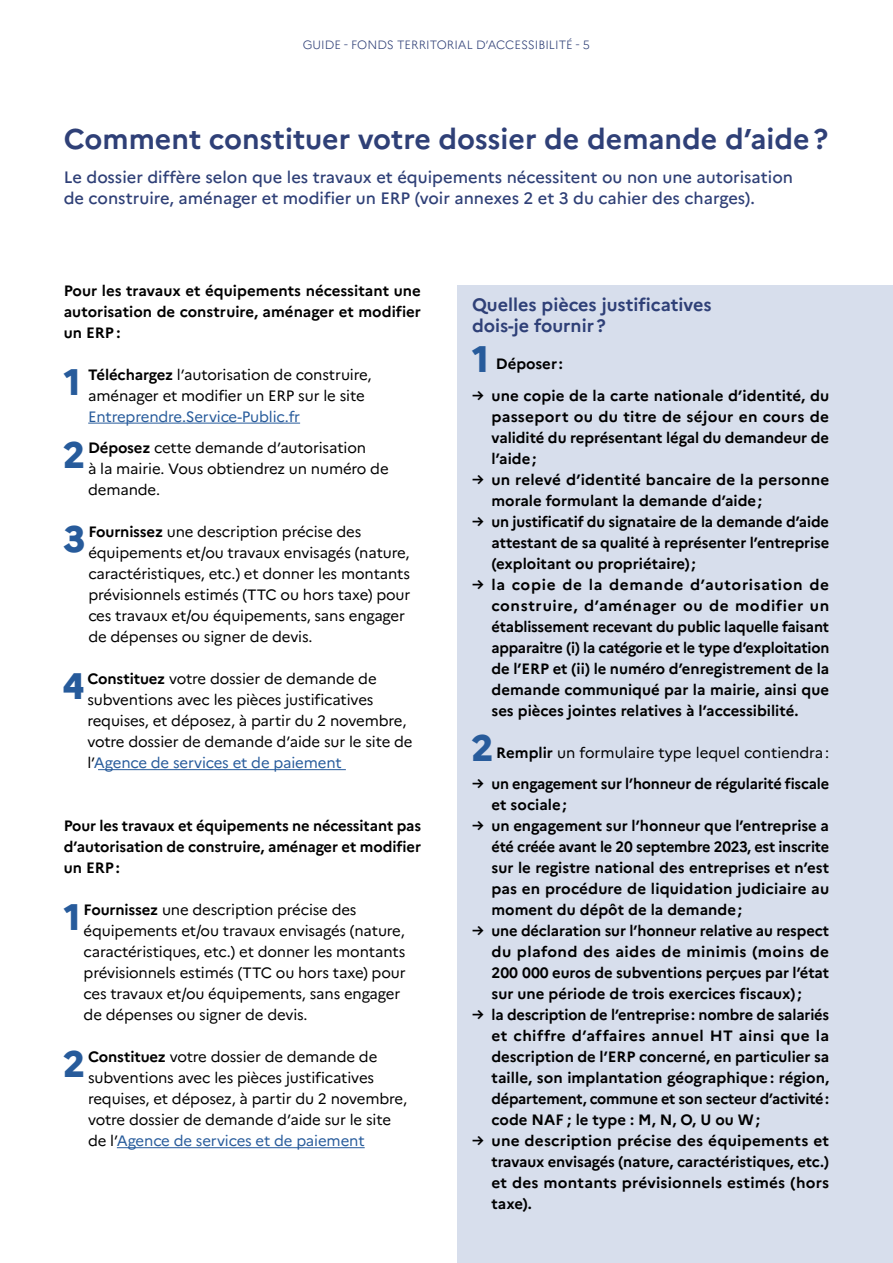
<style>
.page{position:relative;width:893px;height:1263px;background:#fff}
.page>*{position:absolute;margin:0;border:0;box-sizing:border-box;transform-origin:0 0}
.Guide-texte_courant{font:800 36.9px "Marianne";color:#275b9b}
.Titre1_-_partie-H2{font:700 28.5px "Marianne";color:#2f4077}
.generalités_intertitre{font:700 18px/21px "Marianne";color:#2f4077}
.chapo-guide-FDA{font:500 16.5px/21px "Marianne";color:#2f4077}
.Guide-texte_courant-2{font:700 15px/21px "Marianne";color:#000;text-align:justify}
.Guide-texte_courant-3{font:15px/21px "Marianne";letter-spacing:-.01em;color:#000}
.entete{font:300 12px "Marianne";color:#2f4077}
.s1{font-weight:700}
.s2{color:#275b9b}
</style>
<div class="page">
<div style="left:457px;top:285px;width:436px;height:978px;background:#d7deec"></div>
<hr style="left:88px;top:423px;width:212px;height:1px;background:#275b9b">
<hr style="left:98px;top:769px;width:248px;height:1px;background:#275b9b">
<hr style="left:117px;top:1147px;width:248px;height:1px;background:#275b9b">
<p class="entete" style="left:303px;top:36px;width:289px">GUIDE - FONDS TERRITORIAL D’ACCESSIBILITÉ - 5</p>
<h2 class="Titre1_-_partie-H2" style="left:64px;top:117px;width:766px">Comment constituer votre dossier de demande d’aide ?</h2>
<p class="chapo-guide-FDA" style="left:64px;top:165px;width:731px">Le dossier diffère selon que les travaux et équipements nécessitent ou non une autorisation de construire, aménager et modifier un ERP (voir annexes 2 et 3 du cahier des charges).</p>
<p class="Guide-texte_courant-2" style="left:64px;top:279px;width:359px">Pour les travaux et équipements nécessitant une autorisation de construire, aménager et modifier un ERP :</p>
<p class="Guide-texte_courant" style="left:64px;top:359px;width:19px">1</p>
<p class="Guide-texte_courant-3" style="left:88px;top:363px;width:285px"><span class="s1">Téléchargez</span> l’autorisation de construire, aménager et modifier un ERP sur le site<br><span class="s2">Entreprendre.Service-Public.fr</span></p>
<p class="Guide-texte_courant" style="left:63px;top:432px;width:24px">2</p>
<p class="Guide-texte_courant-3" style="left:88px;top:436px;width:302px"><span class="s1">Déposez</span> cette demande d’autorisation<br>à la mairie. Vous obtiendrez un numéro de demande.</p>
<p class="Guide-texte_courant" style="left:63px;top:516px;width:24px">3</p>
<p class="Guide-texte_courant-3" style="left:88px;top:520px;width:324px"><span class="s1">Fournissez</span> une description précise des équipements et/ou travaux envisagés (nature, caractéristiques, etc.) et donner les montants prévisionnels estimés (TTC ou hors taxe) pour ces travaux et/ou équipements, sans engager de dépenses ou signer de devis.</p>
<p class="Guide-texte_courant" style="left:63px;top:663px;width:24px">4</p>
<p class="Guide-texte_courant-3" style="left:87px;top:667px;width:327px"><span class="s1">Constituez</span> votre dossier de demande de subventions avec les pièces justificatives requises, et déposez, à partir du 2 novembre, votre dossier de demande d’aide sur le site de l’<span class="s2">Agence de services et de paiement</span></p>
<p class="Guide-texte_courant-2" style="left:64px;top:814px;width:359px">Pour les travaux et équipements ne nécessitant pas d’autorisation de construire, aménager et modifier un ERP :</p>
<p class="Guide-texte_courant" style="left:64px;top:894px;width:19px">1</p>
<p class="Guide-texte_courant-3" style="left:84px;top:898px;width:324px"><span class="s1">Fournissez</span> une description précise des équipements et/ou travaux envisagés (nature, caractéristiques, etc.) et donner les montants prévisionnels estimés (TTC ou hors taxe) pour ces travaux et/ou équipements, sans engager de dépenses ou signer de devis.</p>
<p class="Guide-texte_courant" style="left:63px;top:1041px;width:24px">2</p>
<p class="Guide-texte_courant-3" style="left:88px;top:1045px;width:321px"><span class="s1">Constituez</span> votre dossier de demande de subventions avec les pièces justificatives requises, et déposez, à partir du 2 novembre, votre dossier de demande d’aide sur le site de l’<span class="s2">Agence de services et de paiement</span></p>
<p class="generalités_intertitre" style="left:472px;top:293px;width:241px">Quelles pièces justificatives dois-je fournir ?</p>
<p class="Guide-texte_courant" style="left:472px;top:336px;width:19px">1</p>
<p class="Guide-texte_courant-2" style="left:496px;top:352px;width:69px">Déposer :</p>
<p class="Guide-texte_courant-2" style="left:491px;top:384px;width:339px;text-indent:-20px">→ une copie de la carte nationale d’identité, du passeport ou du titre de séjour en cours de validité du représentant légal du demandeur de l’aide ;</p>
<p class="Guide-texte_courant-2" style="left:491px;top:468px;width:339px;text-indent:-20px">→ un relevé d’identité bancaire de la personne morale formulant la demande d’aide ;</p>
<p class="Guide-texte_courant-2" style="left:491px;top:510px;width:339px;text-indent:-20px">→ un justificatif du signataire de la demande d’aide attestant de sa qualité à représenter l’entreprise (exploitant ou propriétaire) ;</p>
<p class="Guide-texte_courant-2" style="left:491px;top:573px;width:339px;text-indent:-20px">→ la copie de la demande d’autorisation de construire, d’aménager ou de modifier un établissement recevant du public laquelle faisant apparaitre (i) la catégorie et le type d’exploitation de l’ERP et (ii) le numéro d’enregistrement de la demande communiqué par la mairie, ainsi que ses pièces jointes relatives à l’accessibilité.</p>
<p class="Guide-texte_courant" style="left:471px;top:725px;width:24px">2</p>
<p class="Guide-texte_courant-3" style="left:496px;top:741px;width:334px"><span class="s1">Remplir</span> un formulaire type lequel contiendra:</p>
<p class="Guide-texte_courant-2" style="left:491px;top:772px;width:339px;text-indent:-20px">→ un engagement sur l’honneur de régularité fiscale et sociale ;</p>
<p class="Guide-texte_courant-2" style="left:491px;top:814px;width:339px;text-indent:-20px">→ un engagement sur l’honneur que l’entreprise a été créée avant le 20 septembre 2023, est inscrite sur le registre national des entreprises et n’est pas en procédure de liquidation judiciaire au moment du dépôt de la demande ;</p>
<p class="Guide-texte_courant-2" style="left:491px;top:919px;width:339px;text-indent:-20px">→ une déclaration sur l’honneur relative au respect du plafond des aides de minimis (moins de 200 000 euros de subventions perçues par l’état sur une période de trois exercices fiscaux) ;</p>
<p class="Guide-texte_courant-2" style="left:491px;top:1003px;width:339px;text-indent:-20px">→ la description de l’entreprise : nombre de salariés et chiffre d’affaires annuel HT ainsi que la description de l’ERP concerné, en particulier sa taille, son implantation géographique : région, département, commune et son secteur d’activité : code NAF ; le type : M, N, O, U ou W ;</p>
<p class="Guide-texte_courant-2" style="left:491px;top:1129px;width:339px;text-indent:-20px">→ une description précise des équipements et travaux envisagés (nature, caractéristiques, etc.) et des montants prévisionnels estimés (hors taxe).</p>
</div>
